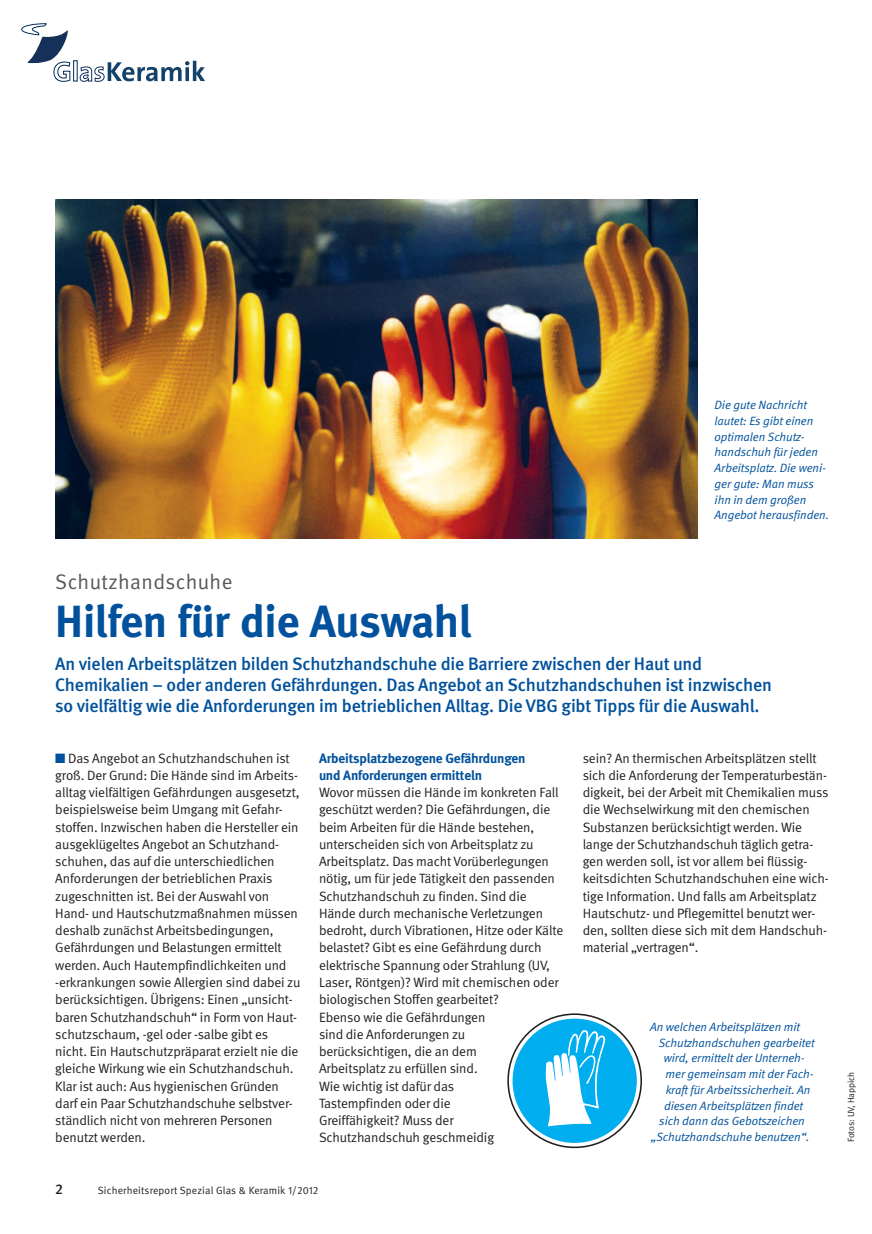
<style>
.page{position:relative;width:872px;height:1234px;background:#fff}
.page>*{position:absolute;margin:0;border:0;box-sizing:border-box;transform-origin:0 0}
.t1{font:700 45px "DGUV Meta";letter-spacing:-.01em;color:#01519c}
.t2{font:21px "DGUV Meta";letter-spacing:.02em;color:#57585a}
.t3{font:500 18px/21px "DGUV Meta";letter-spacing:-.01em;color:#01519c}
.t4{font:500 14.25px "DGUV Meta";color:#231f20}
.t5{font:13.5px/17.2px "DGUV Meta";letter-spacing:-.01em;color:#231f20}
.t6{font:700 13.5px/17.2px "DGUV Meta";letter-spacing:-.01em;color:#01519c}
.t7{font:italic 12px/15.8px "DGUV Meta";letter-spacing:-.005em;color:#01519c}
.t8{font:10.5px "DGUV Meta";letter-spacing:.015em;color:#231f20}
.t9{font:9px "DGUV Meta";letter-spacing:-.005em;color:#231f20}
.s1{color:#01519c}
</style>
<div class="page">
<svg style="left:21px;top:23px;width:50px;height:59px"></svg>
<div style="left:73px;top:60px;width:5px;height:21px;border:1px solid #002d56"></div>
<svg style="left:79px;top:61px;width:126px;height:21px"></svg>
<img style="left:55px;top:200px;width:642px;height:338px">
<svg style="left:508px;top:1013px;width:133px;height:133px"></svg>
<div style="left:512px;top:1018px;width:125px;height:124px;background:#00aeef;border-radius:50%"></div>
<svg style="left:545px;top:1030px;width:61px;height:95px"></svg>
<p class="t7" style="left:714px;top:398px;width:116px">Die gute Nachricht lautet: Es gibt einen optimalen Schutz&shy;handschuh für jeden<br>Arbeitsplatz. Die weni&shy;ger gute: Man muss ihn in dem großen<br>Angebot herausfinden.</p>
<h2 class="t2" style="left:55px;top:573px;width:179px">Schutzhandschuhe</h2>
<h1 class="t1" style="left:55px;top:603px;width:417px">Hilfen für die Auswahl</h1>
<p class="t3" style="left:55px;top:655px;width:718px">An vielen Arbeitsplätzen bilden Schutzhandschuhe die Barriere zwischen der Haut und<br>Chemikalien – oder anderen Gefährdungen. Das Angebot an Schutzhandschuhen ist inzwischen so vielfältig wie die Anforderungen im betrieblichen Alltag. Die VBG gibt Tipps für die Auswahl.</p>
<p class="t5" style="left:55px;top:750px;width:247px"><span class="s1">■</span> Das Angebot an Schutzhandschuhen ist groß. Der Grund: Die Hände sind im Arbeits&shy;alltag vielfältigen Gefährdungen ausgesetzt, beispielsweise beim Umgang mit Gefahr&shy;stoffen. Inzwischen haben die Hersteller ein ausgeklügeltes Angebot an Schutzhand&shy;schuhen, das auf die unterschiedlichen Anforderungen der betrieblichen Praxis zugeschnitten ist. Bei der Auswahl von Hand- und Hautschutzmaßnahmen müssen deshalb zunächst Arbeitsbedingungen, Gefährdungen und Belastungen ermittelt werden. Auch Hautempfindlichkeiten und -erkrankungen sowie Allergien sind dabei zu berücksichtigen. Übrigens: Einen „unsicht&shy;baren Schutzhandschuh“ in Form von Haut&shy;schutzschaum, -gel oder -salbe gibt es nicht. Ein Hautschutzpräparat erzielt nie die gleiche Wirkung wie ein Schutzhandschuh.<br>Klar ist auch: Aus hygienischen Gründen darf ein Paar Schutzhandschuhe selbstver&shy;ständlich nicht von mehreren Personen benutzt werden.</p>
<p class="t6" style="left:319px;top:750px;width:208px">Arbeitsplatzbezogene Gefährdungen und Anforderungen ermitteln</p>
<p class="t5" style="left:319px;top:784px;width:246px">Wovor müssen die Hände im konkreten Fall geschützt werden? Die Gefährdungen, die beim Arbeiten für die Hände bestehen, unterscheiden sich von Arbeitsplatz zu Arbeitsplatz. Das macht Vorüberlegungen nötig, um für jede Tätigkeit den passenden Schutzhandschuh zu finden. Sind die Hände durch mechanische Verletzungen bedroht, durch Vibrationen, Hitze oder Kälte belastet? Gibt es eine Gefährdung durch elektrische Spannung oder Strahlung (UV, Laser, Röntgen)? Wird mit chemischen oder biologischen Stoffen gearbeitet?<br>Ebenso wie die Gefährdungen<br>sind die Anforderungen zu<br>berücksichtigen, die an dem<br>Arbeitsplatz zu erfüllen sind.<br>Wie wichtig ist dafür das<br>Tastempfinden oder die<br>Greiffähigkeit? Muss der<br>Schutzhandschuh geschmeidig</p>
<p class="t4" style="left:55px;top:1183px;width:9px">2</p>
<p class="t8" style="left:98px;top:1186px;width:222px">Sicherheitsreport Spezial Glas &amp; Keramik 1/2012</p>
<p class="t5" style="left:583px;top:750px;width:247px">sein? An thermischen Arbeitsplätzen stellt sich die Anforderung der Temperaturbestän&shy;digkeit, bei der Arbeit mit Chemikalien muss die Wechselwirkung mit den chemischen Substanzen berücksichtigt werden. Wie lange der Schutzhandschuh täglich getra&shy;gen werden soll, ist vor allem bei flüssig&shy;keitsdichten Schutzhandschuhen eine wich&shy;tige Information. Und falls am Arbeitsplatz Hautschutz- und Pflegemittel benutzt wer&shy;den, sollten diese sich mit dem Handschuh&shy;material „vertragen“.</p>
<p class="t7" style="left:650px;top:1019px;width:151px">An welchen Arbeitsplätzen mit</p>
<p class="t7" style="left:659px;top:1035px;width:157px">Schutzhandschuhen gearbeitet</p>
<p class="t7" style="left:664px;top:1051px;width:143px">wird, ermittelt der Unterneh-</p>
<p class="t7" style="left:665px;top:1066px;width:150px">mer gemeinsam mit der Fach-</p>
<p class="t7" style="left:665px;top:1082px;width:146px">kraft für Arbeitssicherheit. An</p>
<p class="t7" style="left:664px;top:1098px;width:141px">diesen Arbeitsplätzen findet</p>
<p class="t7" style="left:659px;top:1114px;width:147px">sich dann das Gebotszeichen</p>
<p class="t7" style="left:651px;top:1129px;width:160px">„Schutzhandschuhe benutzen“.</p>
<p class="t9" style="left:847px;top:1141px;width:72px;rotate:-90deg">Fotos: UV, Happich</p>
</div>
